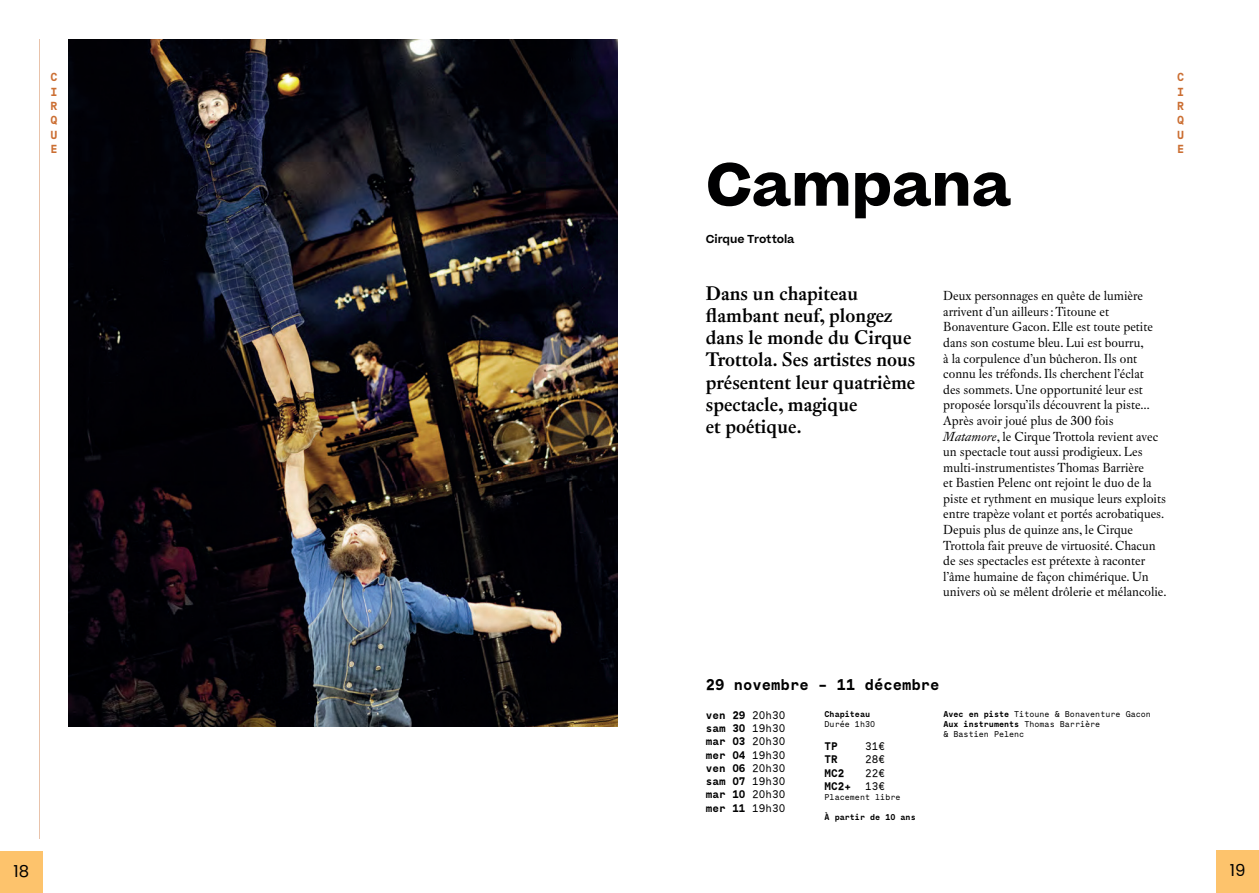
<style>
.page{position:relative;width:1259px;height:893px;background:#fff}
.page>*{position:absolute;margin:0;border:0;box-sizing:border-box;transform-origin:0 0}
.t1{font:700 58.5px "Beatrice";color:#000001}
.t2{font:700 19.5px/22px "Fleischman BT Pro";color:#000001}
.t3{font:16.5px "Poppins";color:#000}
.t4{font:700 15.6px "La Technique";color:#000001}
.t5{font:13.05px/15.6px "Fleischman BT Pro";color:#000001}
.t6{font:700 11.7px/14.2px "La Technique";color:#cb6e32;text-align:justify}
.t7{font:700 11.1px/13.2px "La Technique";color:#000001;text-align:justify}
.t8{font:600 11.1px "Beatrice";letter-spacing:-.005em;color:#000001}
.t9{font:11.1px "La Technique";color:#000001}
.t10{font:8.4px/10.2px "La Technique";color:#000001}
.t11{font:700 8.4px "La Technique";color:#000001}
.s1{font-style:italic}
.s2{font-weight:400}
.s3{font-weight:700}
</style>
<div class="page">
<div style="left:0;top:851px;width:43px;height:42px;background:#fdc36c"></div>
<div style="left:1216px;top:850px;width:43px;height:43px;background:#fdc36c"></div>
<img style="left:68px;top:40px;width:550px;height:687px">
<p class="t6" style="left:51px;top:70px;width:9px">C I R Q U E</p>
<p class="t6" style="left:1177px;top:70px;width:9px">C I R Q U E</p>
<h1 class="t1" style="left:706px;top:144px;width:307px">Campana</h1>
<p class="t8" style="left:706px;top:232px;width:90px">Cirque Trottola</p>
<h2 class="t2" style="left:706px;top:283px;width:211px">Dans un chapiteau flambant neuf, plongez dans le monde du Cirque<br>Trottola. Ses artistes nous présentent leur quatrième spectacle, magique<br>et poétique.</h2>
<p class="t5" style="left:943px;top:288px;width:225px">Deux personnages en quête de lumière arrivent d’un ailleurs : Titoune et Bonaventure Gacon. Elle est toute petite dans son costume bleu. Lui est bourru,<br>à la corpulence d’un bûcheron. Ils ont connu les tréfonds. Ils cherchent l’éclat<br>des sommets. Une opportunité leur est proposée lorsqu’ils découvrent la piste… Après avoir joué plus de 300 fois <span class="s1">Matamore</span>, le Cirque Trottola revient avec un spectacle tout aussi prodigieux. Les multi-instrumentistes Thomas Barrière<br>et Bastien Pelenc ont rejoint le duo de la piste et rythment en musique leurs exploits entre trapèze volant et portés acrobatiques.<br>Depuis plus de quinze ans, le Cirque Trottola fait preuve de virtuosité. Chacun de ses spectacles est prétexte à raconter l’âme humaine de façon chimérique. Un univers où se mêlent drôlerie et mélancolie.</p>
<p class="t4" style="left:706px;top:675px;width:235px">21 novembre – 11 décembre</p>
<p class="t7" style="left:706px;top:709px;width:81px">ven 21 <span class="s2">20h30 </span>sam 31 <span class="s2">19h30 </span>mar 13 <span class="s2">20h30 </span>mer 14 <span class="s2">19h30 </span>ven 16 <span class="s2">20h30 </span>sam 17 <span class="s2">19h30 </span>mar 11 <span class="s2">20h30 </span>mer 11 <span class="s2">19h30</span></p>
<p class="t11" style="left:824px;top:708px;width:47px">Chapiteau</p>
<p class="t10" style="left:824px;top:719px;width:52px">Durée 1h30</p>
<p class="t7" style="left:824px;top:740px;width:15px">TP</p>
<p class="t9" style="left:865px;top:739px;width:21px">31€</p>
<p class="t7" style="left:824px;top:753px;width:15px">TR</p>
<p class="t9" style="left:865px;top:753px;width:21px">28€</p>
<p class="t7" style="left:824px;top:766px;width:21px">MC2</p>
<p class="t9" style="left:865px;top:766px;width:21px">22€</p>
<p class="t7" style="left:824px;top:779px;width:28px">MC2+</p>
<p class="t9" style="left:865px;top:779px;width:21px">13€</p>
<p class="t10" style="left:824px;top:792px;width:77px">Placement libre</p>
<p class="t11" style="left:824px;top:812px;width:93px">À partir de 11 ans</p>
<p class="t10" style="left:943px;top:709px;width:209px"><span class="s3">Avec en piste</span> Titoune &amp; Bonaventure Gacon<br><span class="s3">Aux instruments</span> Thomas Barrière<br>&amp; Bastien Pelenc</p>
<p class="t3" style="left:13px;top:861px;width:17px">18</p>
<p class="t3" style="left:1229px;top:861px;width:17px">19</p>
</div>
